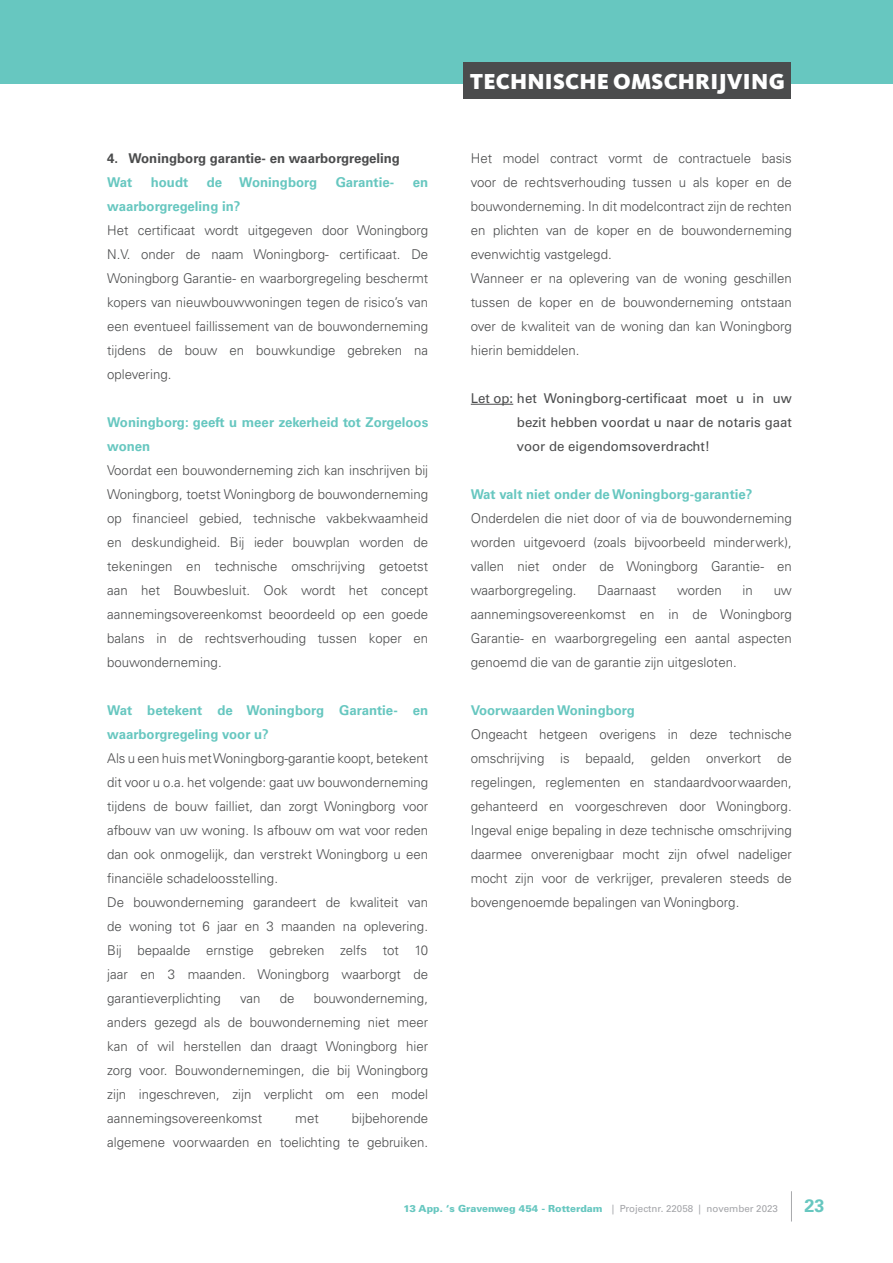
<style>
.page{position:relative;width:893px;height:1263px;background:#fff}
.page>*{position:absolute;margin:0;border:0;box-sizing:border-box;transform-origin:0 0}
.t1{font:900 22.5px "Kievit OT";letter-spacing:.01em;color:#fff}
.t2{font:700 18px "Univers LT Std";color:#67c7c0}
.t3{font:300 13.5px/24px "Univers LT Std";color:#4b4c4d;text-align:justify}
.t4{font:700 13.5px/24px "Univers LT Std";color:#67c7c0}
.t5{font:13.5px/24px "Univers LT Std";color:#4b4c4d;text-align:justify}
.t6{font:700 13.5px "Univers LT Std";color:#4b4c4d}
.t7{font:900 9.75px "Univers LT Std";color:#67c7c0}
.s1{font-weight:400;color:#a3a4a8}
</style>
<div class="page">
<hr style="left:791px;top:1191px;width:1px;height:30px;background:#a8a9ad">
<div style="left:0;top:0;width:893px;height:84px;background:#67c7c0"></div>
<div style="left:463px;top:62px;width:328px;height:37px;background:#4b4c4d"></div>
<hr style="left:471px;top:404px;width:42px;height:1px;background:#4b4c4d">
<p class="t6" style="left:107px;top:150px;width:294px">4. Woningborg garantie- en waarborgregeling</p>
<p class="t4" style="left:107px;top:170px;width:27px">Wat</p>
<p class="t4" style="left:151px;top:170px;width:39px">houdt</p>
<p class="t4" style="left:207px;top:170px;width:17px">de</p>
<p class="t4" style="left:239px;top:170px;width:79px">Woningborg</p>
<p class="t4" style="left:336px;top:170px;width:60px">Garantie-</p>
<p class="t4" style="left:413px;top:170px;width:17px">en</p>
<p class="t4" style="left:107px;top:194px;width:135px">waarborgregeling in?</p>
<p class="t3" style="left:107px;top:218px;width:323px">Het certificaat wordt uitgegeven door Woningborg N.V. onder de naam Woningborg- certificaat. De Woningborg Garantie- en waarborgregeling beschermt kopers van nieuwbouwwoningen tegen de risico’s van een eventueel faillissement van de bouwonderneming tijdens de bouw en bouwkundige gebreken na oplevering.</p>
<p class="t4" style="left:107px;top:410px;width:323px">Woningborg: geeft u meer zekerheid tot Zorgeloos wonen</p>
<p class="t3" style="left:107px;top:458px;width:323px">Voordat een bouwonderneming zich kan inschrijven bij Woningborg, toetst Woningborg de bouwonderneming op financieel gebied, technische vakbekwaamheid en deskundigheid. Bij ieder bouwplan worden de tekeningen en technische omschrijving getoetst aan het Bouwbesluit. Ook wordt het concept aannemingsovereenkomst beoordeeld op een goede balans in de rechtsverhouding tussen koper en bouwonderneming.</p>
<p class="t4" style="left:107px;top:698px;width:323px">Wat betekent de Woningborg Garantie- en waarborgregeling voor u?</p>
<p class="t3" style="left:107px;top:746px;width:323px;text-align:left">Als u een huis met Woningborg-garantie koopt, betekent dit voor u o.a. het volgende: gaat uw bouwonderneming tijdens de bouw failliet, dan zorgt Woningborg voor afbouw van uw woning. Is afbouw om wat voor reden dan ook onmogelijk, dan verstrekt Woningborg u een financiële schadeloosstelling.<br>De bouwonderneming garandeert de kwaliteit van de woning tot 6 jaar en 3 maanden na oplevering.<br>Bij bepaalde ernstige gebreken zelfs tot 10 jaar en 3 maanden. Woningborg waarborgt de garantieverplichting</p>
<p class="t3" style="left:107px;top:986px;width:323px;text-indent:207px">bouwonderneming, anders gezegd als de bouwonderneming niet meer kan of wil herstellen dan draagt Woningborg hier zorg voor. Bouwondernemingen, die bij Woningborg zijn ingeschreven, zijn verplicht om een model aannemingsovereenkomst</p>
<p class="t3" style="left:240px;top:986px;width:22px">van</p>
<p class="t3" style="left:280px;top:986px;width:16px">de</p>
<p class="t3" style="left:107px;top:1106px;width:323px;text-align:right">bijbehorende<br>algemene voorwaarden en toelichting te gebruiken.</p>
<p class="t3" style="left:295px;top:1106px;width:25px">met</p>
<h1 class="t1" style="left:470px;top:67px;width:316px">TECHNISCHE OMSCHRIJVING</h1>
<p class="t3" style="left:471px;top:146px;width:323px;text-align:left">Het model contract vormt de contractuele basis voor de rechtsverhouding tussen u als koper en de bouwonderneming. In dit modelcontract zijn de rechten en plichten van de koper en de bouwonderneming evenwichtig vastgelegd.<br>Wanneer er na oplevering van de woning geschillen tussen de koper en de bouwonderneming ontstaan over de kwaliteit van de woning dan kan Woningborg hierin bemiddelen.</p>
<p class="t5" style="left:517px;top:386px;width:276px;text-indent:-46px">Let op: het Woningborg-certificaat moet u in uw bezit hebben voordat u naar de notaris gaat voor de eigendomsoverdracht!</p>
<p class="t4" style="left:471px;top:482px;width:283px">Wat valt niet onder de Woningborg-garantie?</p>
<p class="t3" style="left:471px;top:506px;width:323px">Onderdelen die niet door of via de bouwonderneming worden uitgevoerd (zoals bijvoorbeeld minderwerk), vallen niet onder de Woningborg Garantie- en waarborgregeling.</p>
<p class="t3" style="left:597px;top:578px;width:60px">Daarnaast</p>
<p class="t3" style="left:677px;top:578px;width:46px">worden</p>
<p class="t3" style="left:743px;top:578px;width:12px">in</p>
<p class="t3" style="left:471px;top:578px;width:323px;text-indent:303px">uw aannemingsovereenkomst en in de Woningborg Garantie- en waarborgregeling een aantal aspecten genoemd die van de garantie zijn uitgesloten.</p>
<p class="t4" style="left:471px;top:698px;width:166px">Voorwaarden Woningborg</p>
<p class="t3" style="left:471px;top:722px;width:323px">Ongeacht hetgeen overigens in deze technische omschrijving is bepaald, gelden onverkort de regelingen, reglementen en standaardvoorwaarden, gehanteerd en voorgeschreven door Woningborg.<br>Ingeval enige bepaling in deze technische omschrijving daarmee onverenigbaar mocht zijn ofwel nadeliger mocht zijn voor de verkrijger, prevaleren steeds de bovengenoemde bepalingen van Woningborg.</p>
<p class="t7" style="left:403px;top:1202px;width:376px">13 App. ‘s Gravenweg 454 - Rotterdam <span class="s1">| Projectnr. 22058 | november 2023</span></p>
<h2 class="t2" style="left:804px;top:1195px;width:22px">23</h2>
</div>
